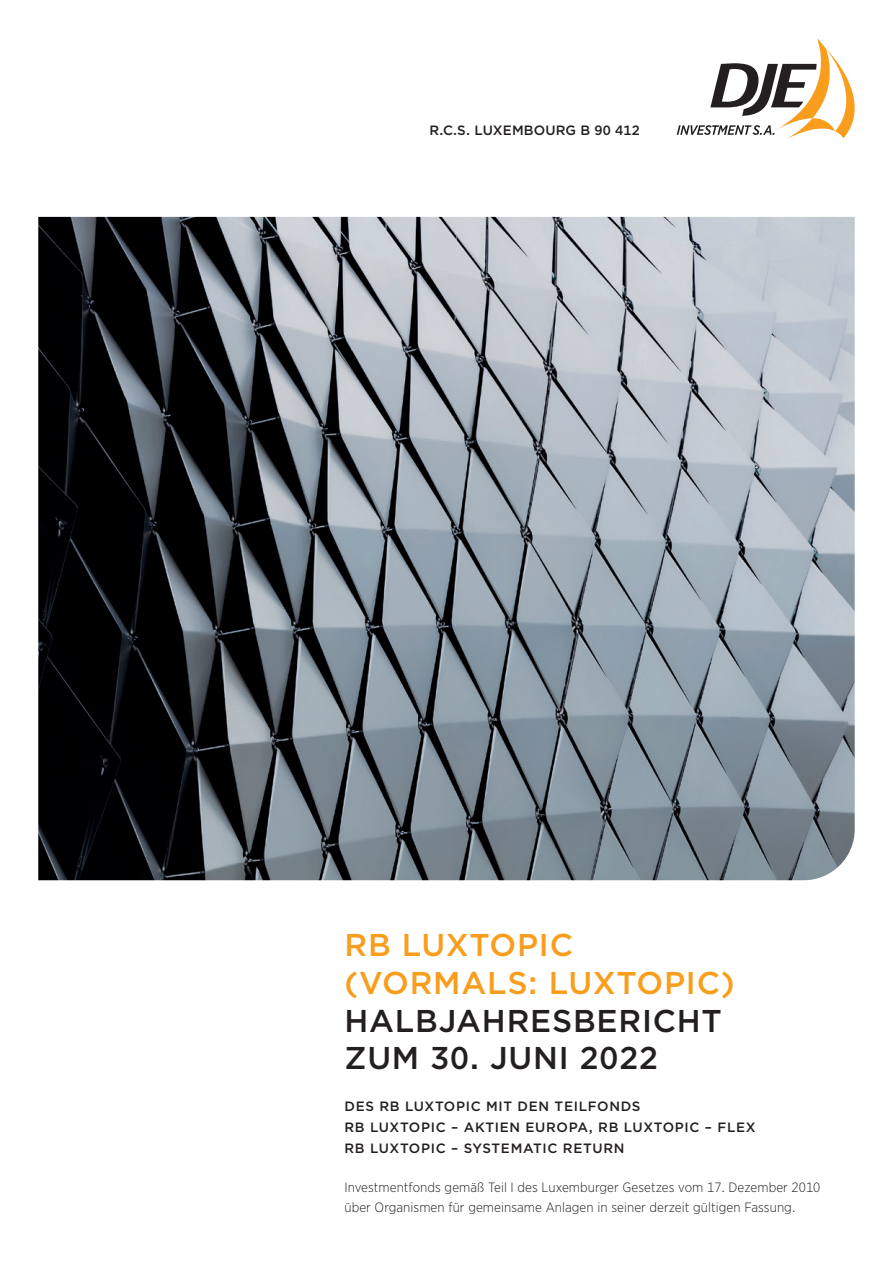
<style>
.page{position:relative;width:893px;height:1263px;background:#fff}
.page>*{position:absolute;margin:0;border:0;box-sizing:border-box;transform-origin:0 0}
.t1{font:500 31.5px/37.8px "Gotham";letter-spacing:.025em;color:#231f20}
.t2{font:500 31.5px/37.8px "Gotham";letter-spacing:.025em;color:#f89e1c}
.t3{font:300 13.5px/20.2px "Gotham Narrow";letter-spacing:.005em;color:#231f20}
.t4{font:500 13.5px/21px "Gotham";letter-spacing:.05em;color:#231f20}
.t5{font:500 13.5px "Gotham";letter-spacing:.01em;color:#231f20}
</style>
<div class="page">
<img style="left:38px;top:217px;width:817px;height:663px">
<svg style="left:677px;top:38px;width:178px;height:102px"></svg>
<p class="t5" style="left:429px;top:121px;width:212px">R.C.S. LUXEMBOURG B 90 412</p>
<h1 class="t2" style="left:344px;top:925px;width:392px">RB LUXTOPIC (VORMALS: LUXTOPIC)</h1>
<h1 class="t1" style="left:344px;top:1001px;width:379px">HALBJAHRESBERICHT<br>ZUM 30. JUNI 2022</h1>
<p class="t4" style="left:344px;top:1096px;width:413px">DES RB LUXTOPIC MIT DEN TEILFONDS<br>RB LUXTOPIC – AKTIEN EUROPA, RB LUXTOPIC – FLEX<br>RB LUXTOPIC – SYSTEMATIC RETURN</p>
<p class="t3" style="left:344px;top:1176px;width:477px">Investmentfonds gemäß Teil I des Luxemburger Gesetzes vom 17. Dezember 2010 über Organismen für gemeinsame Anlagen in seiner derzeit gültigen Fassung.</p>
</div>
